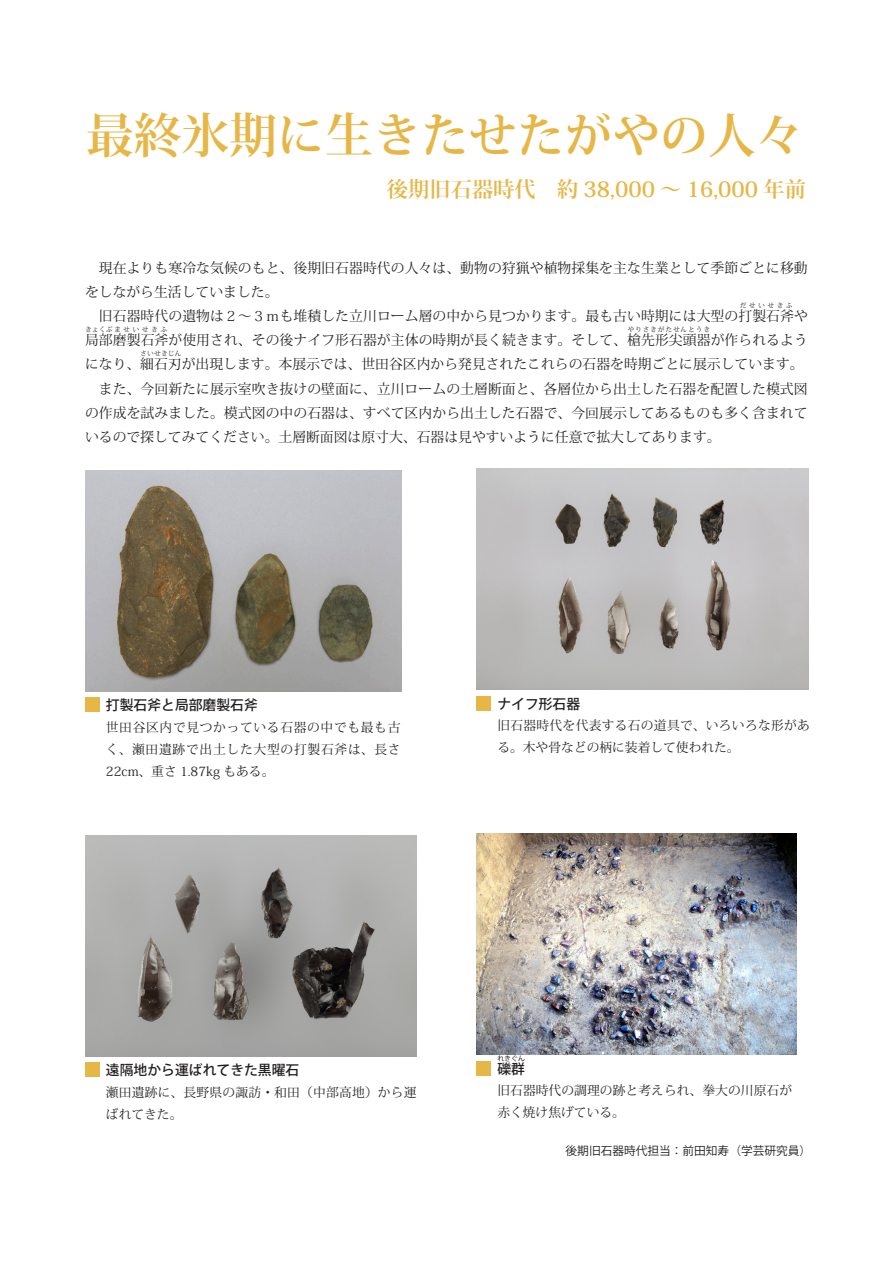
<style>
.page{position:relative;width:893px;height:1263px;background:#fff}
.page>*{position:absolute;margin:0;border:0;box-sizing:border-box;transform-origin:0 0}
.t1{font:700 47.85px "Koz Min Pr 6 N";color:#e6b747}
.t2{font:700 21.3px "Koz Min Pr 6 N";color:#e6b747}
.t3{font:13.8px/24.2px "Koz Min Pr 6 N";letter-spacing:.005em;color:#231f20}
.t4{font:500 13.8px "Koz Go Pr 6 N";color:#231f20}
.t5{font:12.75px/22.4px "Koz Min Pr 6 N";letter-spacing:.02em;color:#231f20}
.t6{font:11.7px "Koz Go Pr 6 N";color:#231f20}
.t7{font:6.9px "Koz Min Pr 6 N";letter-spacing:.095em;color:#231f20}
.t8{font:6.9px "Koz Min Pr 6 N";letter-spacing:.34em;color:#231f20}
.t9{font:500 6.9px "Koz Go Pr 6 N";color:#231f20}
</style>
<div class="page">
<img style="left:85px;top:470px;width:317px;height:221px">
<div style="left:85px;top:698px;width:15px;height:14px;background:#e6b747"></div>
<img style="left:476px;top:469px;width:332px;height:221px">
<div style="left:476px;top:696px;width:15px;height:15px;background:#e6b747"></div>
<img style="left:85px;top:835px;width:332px;height:221px">
<div style="left:85px;top:1063px;width:15px;height:14px;background:#e6b747"></div>
<img style="left:476px;top:834px;width:320px;height:221px">
<div style="left:476px;top:1061px;width:15px;height:15px;background:#e6b747"></div>
<p class="t1" style="left:86px;top:108px;width:719px">最終氷期に生きたせたがやの人々</p>
<p class="t2" style="left:387px;top:177px;width:421px">後期旧石器時代　約 38,000 ～ 16,000 年前</p>
<p class="t3" style="left:85px;top:256px;width:724px">　現在よりも寒冷な気候のもと、後期旧石器時代の人々は、動物の狩猟や植物採集を主な生業として季節ごとに移動をしながら生活していました。</p>
<p class="t3" style="left:85px;top:304px;width:724px">　旧石器時代の遺物は２～３ｍも堆積した立川ローム層の中から見つかります。最も古い時期には大型の打製石斧や</p>
<p class="t7" style="left:740px;top:302px;width:55px">だせいせきふ</p>
<p class="t3" style="left:85px;top:328px;width:724px">局部磨製石斧が使用され、その後ナイフ形石器が主体の時期が長く続きます。そして、槍先形尖頭器が作られるよう</p>
<p class="t8" style="left:85px;top:326px;width:84px">きょくぶませいせきふ</p>
<p class="t7" style="left:627px;top:326px;width:84px">やりさきがたせんとうき</p>
<p class="t3" style="left:85px;top:352px;width:720px">になり、細石刃が出現します。本展示では、世田谷区内から発見されたこれらの石器を時期ごとに展示しています。</p>
<p class="t7" style="left:140px;top:350px;width:43px">さいせきじん</p>
<p class="t3" style="left:85px;top:377px;width:724px;text-align:justify">　また、今回新たに展示室吹き抜けの壁面に、立川ロームの土層断面と、各層位から出土した石器を配置した模式図の作成を試みました。模式図の中の石器は、すべて区内から出土した石器で、今回展示してあるものも多く含まれているので探してみてください。土層断面図は原寸大、石器は見やすいように任意で拡大してあります。</p>
<p class="t4" style="left:106px;top:697px;width:154px">打製石斧と局部磨製石斧</p>
<p class="t4" style="left:497px;top:696px;width:84px">ナイフ形石器</p>
<p class="t5" style="left:106px;top:716px;width:296px;text-align:justify">世田谷区内で見つかっている石器の中でも最も古く、瀬田遺跡で出土した大型の打製石斧は、長さ22cm、重さ 1.87kg もある。</p>
<p class="t5" style="left:497px;top:714px;width:314px">旧石器時代を代表する石の道具で、いろいろな形がある。木や骨などの柄に装着して使われた。</p>
<p class="t9" style="left:497px;top:1054px;width:29px">れきぐん</p>
<p class="t4" style="left:106px;top:1062px;width:195px">遠隔地から運ばれてきた黒曜石</p>
<p class="t4" style="left:497px;top:1061px;width:29px">礫群</p>
<p class="t5" style="left:106px;top:1081px;width:312px">瀬田遺跡に、長野県の諏訪・和田（中部高地）から運ばれてきた。</p>
<p class="t5" style="left:497px;top:1079px;width:296px">旧石器時代の調理の跡と考えられ、拳大の川原石が赤く焼け焦げている。</p>
<p class="t6" style="left:566px;top:1144px;width:247px">後期旧石器時代担当：前田知寿（学芸研究員）</p>
</div>
